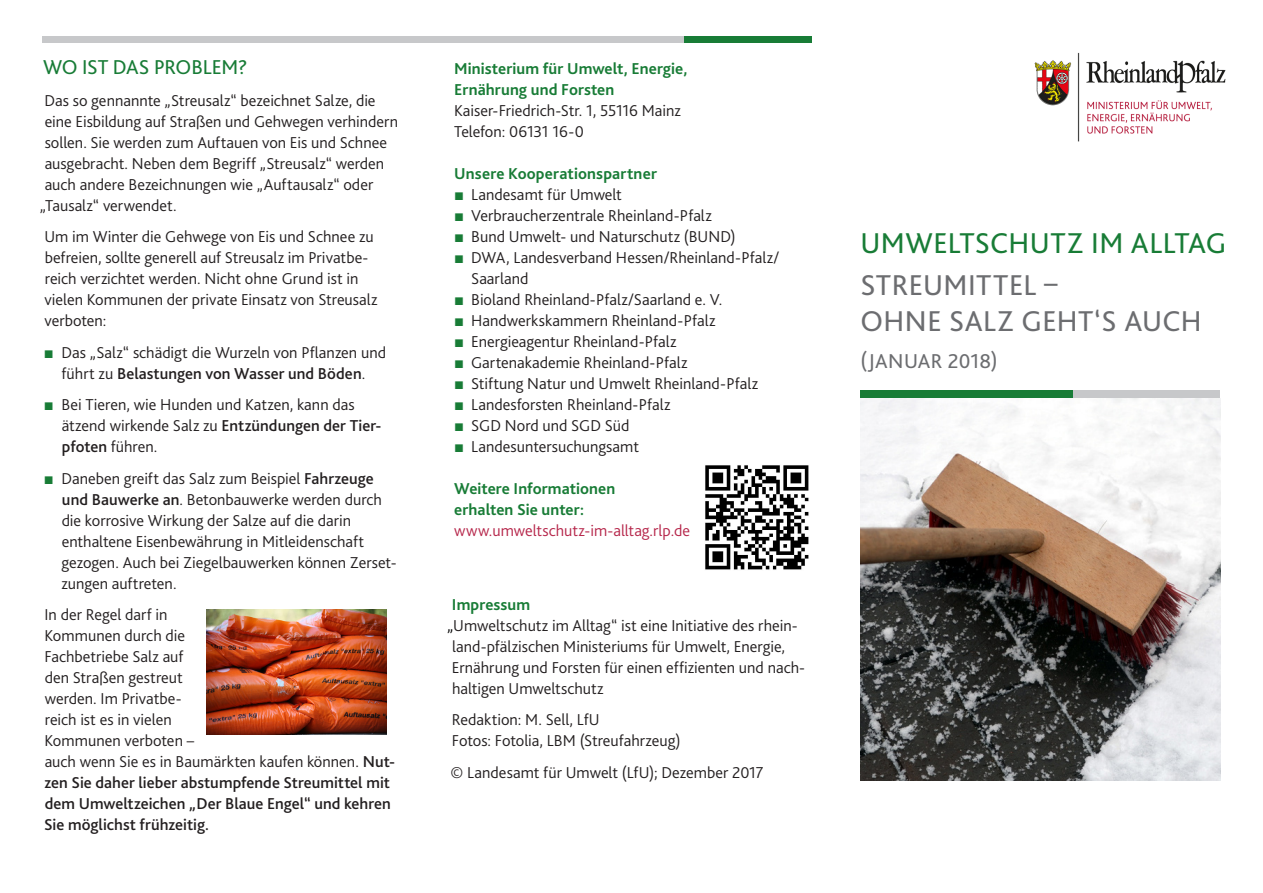
<style>
.page{position:relative;width:1263px;height:893px;background:#fff}
.page>*{position:absolute;margin:0;border:0;box-sizing:border-box;transform-origin:0 0}
.Titel{font:30px/36px "Bliss 2";letter-spacing:.015em;color:#6c6d70}
.Titel-2{font:30px "Bliss 2";letter-spacing:.01em;color:#187c36}
.Überschrift_1{font:21px "Bliss 2";letter-spacing:-.01em;color:#187c36}
.Titel-3{font:21px "Bliss 2";letter-spacing:.01em;color:#6c6d70}
.Fließtext{font:300 16.5px/21px "Bliss 2";color:#231f20}
.Fließtext-2{font:700 16.5px/21px "Bliss 2";letter-spacing:.005em;color:#187c36}
.s1{font-family:"Arial";font-weight:400;color:#187c36}
.s2{font-weight:500}
.s3{font-weight:700;color:#187c36}
.s4{font-weight:300;color:#b6274b}
.s5{color:#000}
</style>
<div class="page">
<div style="left:43px;top:36px;width:643px;height:7px;background:#c7c8ca"></div>
<div style="left:684px;top:36px;width:127px;height:7px;background:#187c36"></div>
<div style="left:860px;top:390px;width:213px;height:9px;background:#187c36"></div>
<img style="left:1034px;top:52px;width:192px;height:90px">
<div style="left:1073px;top:390px;width:147px;height:9px;background:#c7c8ca"></div>
<img style="left:705px;top:465px;width:104px;height:105px">
<img style="left:860px;top:399px;width:360px;height:381px">
<img style="left:206px;top:609px;width:181px;height:126px">
<p class="Überschrift_1" style="left:43px;top:54px;width:206px">WO IST DAS PROBLEM?</p>
<p class="Fließtext" style="left:45px;top:89px;width:333px">Das so gennannte „Streusalz“ bezeichnet Salze, die</p>
<p class="Fließtext" style="left:45px;top:110px;width:355px">eine Eisbildung auf Straßen und Gehwegen verhindern</p>
<p class="Fließtext" style="left:45px;top:131px;width:344px">sollen. Sie werden zum Auftauen von Eis und Schnee</p>
<p class="Fließtext" style="left:45px;top:152px;width:341px">ausgebracht. Neben dem Begriff „Streusalz“ werden</p>
<p class="Fließtext" style="left:45px;top:173px;width:330px">auch andere Bezeichnungen wie „Auftausalz“ oder</p>
<p class="Fließtext" style="left:40px;top:194px;width:138px">„Tausalz“ verwendet.</p>
<p class="Fließtext" style="left:44px;top:226px;width:335px">Um im Winter die Gehwege von Eis und Schnee zu befreien, sollte generell auf Streusalz im Privatbe&shy;reich verzichtet werden. Nicht ohne Grund ist in vielen Kommunen der private Einsatz von Streusalz verboten:</p>
<p class="Fließtext" style="left:44px;top:341px;width:344px;text-align:center"><span class="s1">■</span> Das „Salz“ schädigt die Wurzeln von Pflanzen und führt zu <span class="s2">Belastungen von Wasser und Böden</span>.</p>
<p class="Fließtext" style="left:62px;top:394px;width:321px;text-indent:-18px"><span class="s1">■</span> Bei Tieren, wie Hunden und Katzen, kann das ätzend wirkende Salz zu <span class="s2">Entzündungen der Tier&shy;pfoten</span> führen.</p>
<p class="Fließtext" style="left:61px;top:467px;width:337px;text-indent:-17px"><span class="s1">■</span> Daneben greift das Salz zum Beispiel <span class="s2">Fahrzeuge und Bauwerke an</span>. Betonbauwerke werden durch die korrosive Wirkung der Salze auf die darin enthaltene Eisenbewährung in Mitleidenschaft gezogen. Auch bei Ziegelbauwerken können Zerset&shy;zungen auftreten.</p>
<p class="Fließtext" style="left:44px;top:604px;width:353px">In der Regel darf in<br>Kommunen durch die<br>Fachbetriebe Salz auf<br>den Straßen gestreut<br>werden. Im Privatbe-<br>reich ist es in vielen<br>Kommunen verboten –<br>auch wenn Sie es in Baumärkten kaufen können. <span class="s2">Nut&shy;zen Sie daher lieber abstumpfende Streumittel mit dem Umweltzeichen „Der Blaue Engel“ und kehren<br>Sie möglichst frühzeitig.</span></p>
<p class="Fließtext" style="left:454px;top:58px;width:235px"><span class="s3">Ministerium für Umwelt, Energie,<br>Ernährung und Forsten<br></span>Kaiser-Friedrich-Str. 1, 55116 Mainz<br>Telefon: 06131 16-0</p>
<p class="Fließtext-2" style="left:454px;top:163px;width:204px">Unsere Kooperationspartner</p>
<p class="Fließtext" style="left:454px;top:184px;width:169px"><span class="s1">■</span> Landesamt für Umwelt</p>
<p class="Fließtext" style="left:454px;top:205px;width:259px"><span class="s1">■</span> Verbraucherzentrale Rheinland-Pfalz</p>
<p class="Fließtext" style="left:454px;top:226px;width:283px"><span class="s1">■</span> Bund Umwelt- und Naturschutz (BUND)</p>
<p class="Fließtext" style="left:471px;top:247px;width:310px;text-indent:-17px"><span class="s1">■</span> DWA, Landesverband Hessen/Rheinland-Pfalz/<br>Saarland</p>
<p class="Fließtext" style="left:454px;top:289px;width:270px"><span class="s1">■</span> Bioland Rheinland-Pfalz/Saarland e. V.</p>
<p class="Fließtext" style="left:454px;top:310px;width:263px"><span class="s1">■</span> Handwerkskammern Rheinland-Pfalz</p>
<p class="Fließtext" style="left:454px;top:331px;width:224px"><span class="s1">■</span> Energieagentur Rheinland-Pfalz</p>
<p class="Fließtext" style="left:454px;top:352px;width:235px"><span class="s1">■</span> Gartenakademie Rheinland-Pfalz</p>
<p class="Fließtext" style="left:454px;top:373px;width:305px"><span class="s1">■</span> Stiftung Natur und Umwelt Rheinland-Pfalz</p>
<p class="Fließtext" style="left:454px;top:394px;width:218px"><span class="s1">■</span> Landesforsten Rheinland-Pfalz</p>
<p class="Fließtext" style="left:454px;top:415px;width:177px"><span class="s1">■</span> SGD Nord und SGD Süd</p>
<p class="Fließtext" style="left:454px;top:436px;width:186px"><span class="s1">■</span> Landesuntersuchungsamt</p>
<p class="Fließtext-2" style="left:454px;top:478px;width:237px">Weitere Informationen<br>erhalten Sie unter: <span class="s4">www.umweltschutz-im-alltag.rlp.de</span></p>
<p class="Fließtext-2" style="left:452px;top:593px;width:80px">Impressum</p>
<p class="Fließtext" style="left:447px;top:614px;width:352px"><span class="s5">„</span>Umweltschutz im Alltag“ ist eine Initiative des rhein-</p>
<p class="Fließtext" style="left:452px;top:635px;width:335px">land-pfälzischen Ministeriums für Umwelt, Energie,</p>
<p class="Fließtext" style="left:452px;top:656px;width:355px">Ernährung und Forsten für einen effizienten und nach-</p>
<p class="Fließtext" style="left:452px;top:677px;width:153px">haltigen Umweltschutz</p>
<p class="Fließtext" style="left:452px;top:709px;width:230px">Redaktion: M. Sell, LfU<br>Fotos: Fotolia, LBM (Streufahrzeug)</p>
<p class="Fließtext" style="left:451px;top:761px;width:314px">© Landesamt für Umwelt (LfU); Dezember 2017</p>
<p class="Titel-2" style="left:860px;top:224px;width:367px">UMWELTSCHUTZ IM ALLTAG</p>
<p class="Titel" style="left:860px;top:266px;width:343px">STREUMITTEL –<br>OHNE SALZ GEHT‘S AUCH</p>
<p class="Titel-3" style="left:860px;top:348px;width:139px">(JANUAR 2018)</p>
</div>
